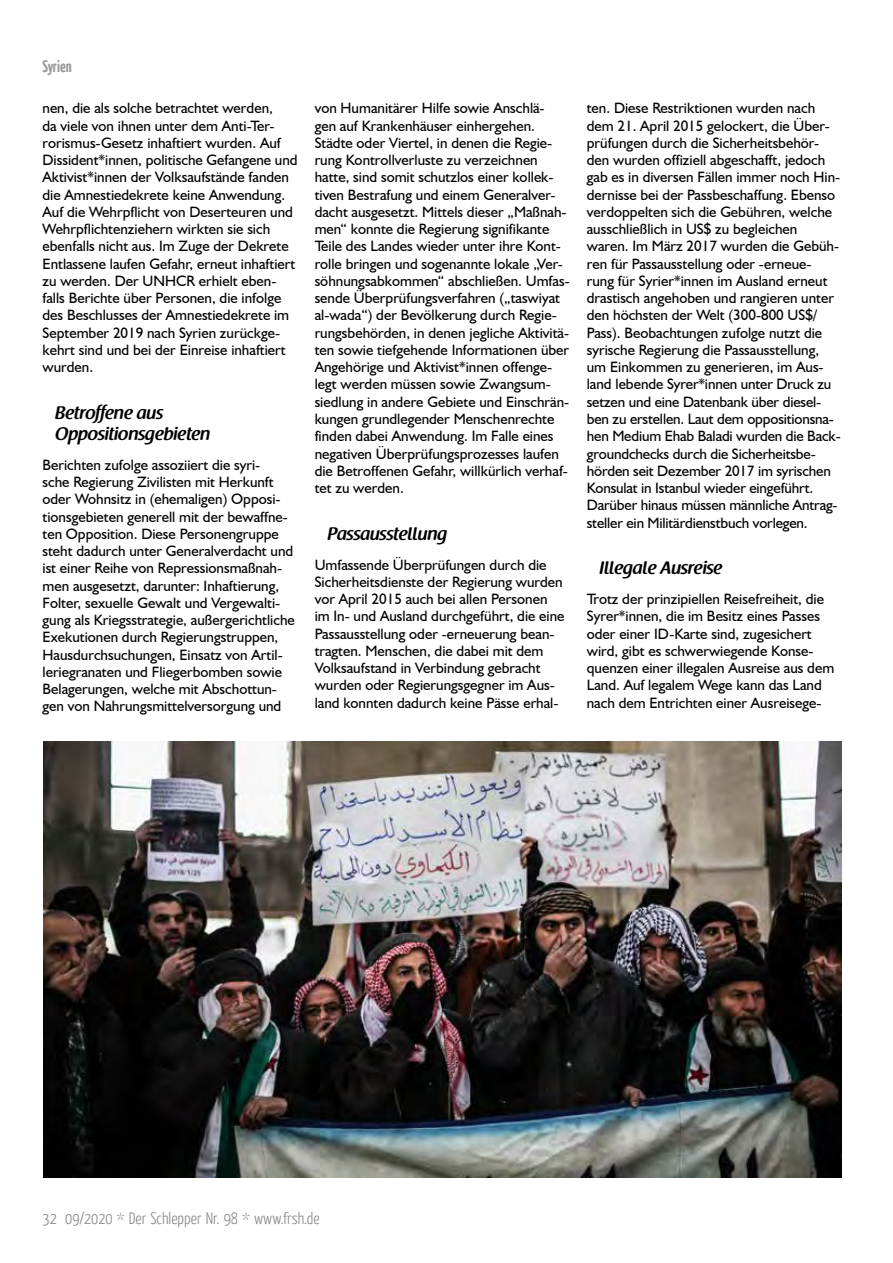
<style>
.page{position:relative;width:893px;height:1263px;background:#fff}
.page>*{position:absolute;margin:0;border:0;box-sizing:border-box;transform-origin:0 0}
.t1{font:600 18px/21px "Raspoutine";color:#000}
.t2{font:300 16.5px "Yanone Kaffeesatz";color:#878787}
.t3{font:700 16.5px "Yanone Kaffeesatz";color:#575756}
.t4{font:15px/17.2px "Humanist 521 BT";color:#000}
</style>
<div class="page">
<img style="left:44px;top:741px;width:798px;height:437px">
<p class="t3" style="left:43px;top:55px;width:31px">Syrien</p>
<p class="t4" style="left:43px;top:99px;width:257px">nen, die als solche betrachtet werden,<br>da viele von ihnen unter dem Anti-Ter&shy;rorismus-Gesetz inhaftiert wurden. Auf Dissident*innen, politische Gefangene und Aktivist*innen der Volksaufstände fanden die Amnestiedekrete keine Anwendung.<br>Auf die Wehrpflicht von Deserteuren und Wehrpflichtenziehern wirkten sie sich ebenfalls nicht aus. Im Zuge der Dekrete Entlassene laufen Gefahr, erneut inhaftiert zu werden. Der UNHCR erhielt eben&shy;falls Berichte über Personen, die infolge des Beschlusses der Amnestiedekrete im September 2019 nach Syrien zurückge&shy;kehrt sind und bei der Einreise inhaftiert wurden.</p>
<p class="t1" style="left:55px;top:402px;width:157px">Betroffene aus<br>Oppositionsgebieten</p>
<p class="t4" style="left:43px;top:456px;width:254px">Berichten zufolge assoziiert die syri-<br>sche Regierung Zivilisten mit Herkunft oder Wohnsitz in (ehemaligen) Opposi&shy;tionsgebieten generell mit der bewaffne&shy;ten Opposition. Diese Personengruppe steht dadurch unter Generalverdacht und ist einer Reihe von Repressionsmaßnah&shy;men ausgesetzt, darunter: Inhaftierung, Folter, sexuelle Gewalt und Vergewalti&shy;gung als Kriegsstrategie, außergerichtliche Exekutionen durch Regierungstruppen, Hausdurchsuchungen, Einsatz von Artil&shy;leriegranaten und Fliegerbomben sowie Belagerungen, welche mit Abschottun&shy;gen von Nahrungsmittelversorgung und</p>
<p class="t4" style="left:315px;top:99px;width:257px">von Humanitärer Hilfe sowie Anschlä&shy;gen auf Krankenhäuser einhergehen.<br>Städte oder Viertel, in denen die Regie&shy;rung Kontrollverluste zu verzeichnen hatte, sind somit schutzlos einer kollek&shy;tiven Bestrafung und einem Generalver&shy;dacht ausgesetzt. Mittels dieser „Maßnah&shy;men“ konnte die Regierung signifikante Teile des Landes wieder unter ihre Kont&shy;rolle bringen und sogenannte lokale „Ver&shy;söhnungsabkommen“ abschließen. Umfas&shy;sende Überprüfungsverfahren („taswiyat al-wada“) der Bevölkerung durch Regie&shy;rungsbehörden, in denen jegliche Aktivitä&shy;ten sowie tiefgehende Informationen über Angehörige und Aktivist*innen offenge&shy;legt werden müssen sowie Zwangsum&shy;siedlung in andere Gebiete und Einschrän&shy;kungen grundlegender Menschenrechte finden dabei Anwendung. Im Falle eines negativen Überprüfungsprozesses laufen die Betroffenen Gefahr, willkürlich verhaf&shy;tet zu werden.</p>
<p class="t1" style="left:327px;top:523px;width:121px">Passausstellung</p>
<p class="t4" style="left:315px;top:555px;width:251px">Umfassende Überprüfungen durch die Sicherheitsdienste der Regierung wurden vor April 2015 auch bei allen Personen im In- und Ausland durchgeführt, die eine Passausstellung oder -erneuerung bean&shy;tragten. Menschen, die dabei mit dem Volksaufstand in Verbindung gebracht wurden oder Regierungsgegner im Aus&shy;land konnten dadurch keine Pässe erhal-</p>
<p class="t4" style="left:587px;top:99px;width:255px">ten. Diese Restriktionen wurden nach dem 21. April 2015 gelockert, die Über&shy;prüfungen durch die Sicherheitsbehör&shy;den wurden offiziell abgeschafft, jedoch gab es in diversen Fällen immer noch Hin&shy;dernisse bei der Passbeschaffung. Ebenso verdoppelten sich die Gebühren, welche ausschließlich in US$ zu begleichen waren. Im März 2017 wurden die Gebüh&shy;ren für Passausstellung oder -erneue&shy;rung für Syrier*innen im Ausland erneut drastisch angehoben und rangieren unter den höchsten der Welt (300-800 US$/ Pass). Beobachtungen zufolge nutzt die syrische Regierung die Passausstellung, um Einkommen zu generieren, im Aus&shy;land lebende Syrer*innen unter Druck zu setzen und eine Datenbank über diesel&shy;ben zu erstellen. Laut dem oppositionsna&shy;hen Medium Ehab Baladi wurden die Back&shy;groundchecks durch die Sicherheitsbe&shy;hörden seit Dezember 2017 im syrischen Konsulat in Istanbul wieder eingeführt.<br>Darüber hinaus müssen männliche Antrag&shy;steller ein Militärdienstbuch vorlegen.</p>
<p class="t1" style="left:600px;top:558px;width:124px">Illegale Ausreise</p>
<p class="t4" style="left:587px;top:590px;width:249px">Trotz der prinzipiellen Reisefreiheit, die Syrer*innen, die im Besitz eines Passes oder einer ID-Karte sind, zugesichert wird, gibt es schwerwiegende Konse&shy;quenzen einer illegalen Ausreise aus dem Land. Auf legalem Wege kann das Land nach dem Entrichten einer Ausreisege-</p>
<p class="t2" style="left:43px;top:1208px;width:279px">32 09/2020 * Der Schlepper Nr. 98 * www.frsh.de</p>
</div>
